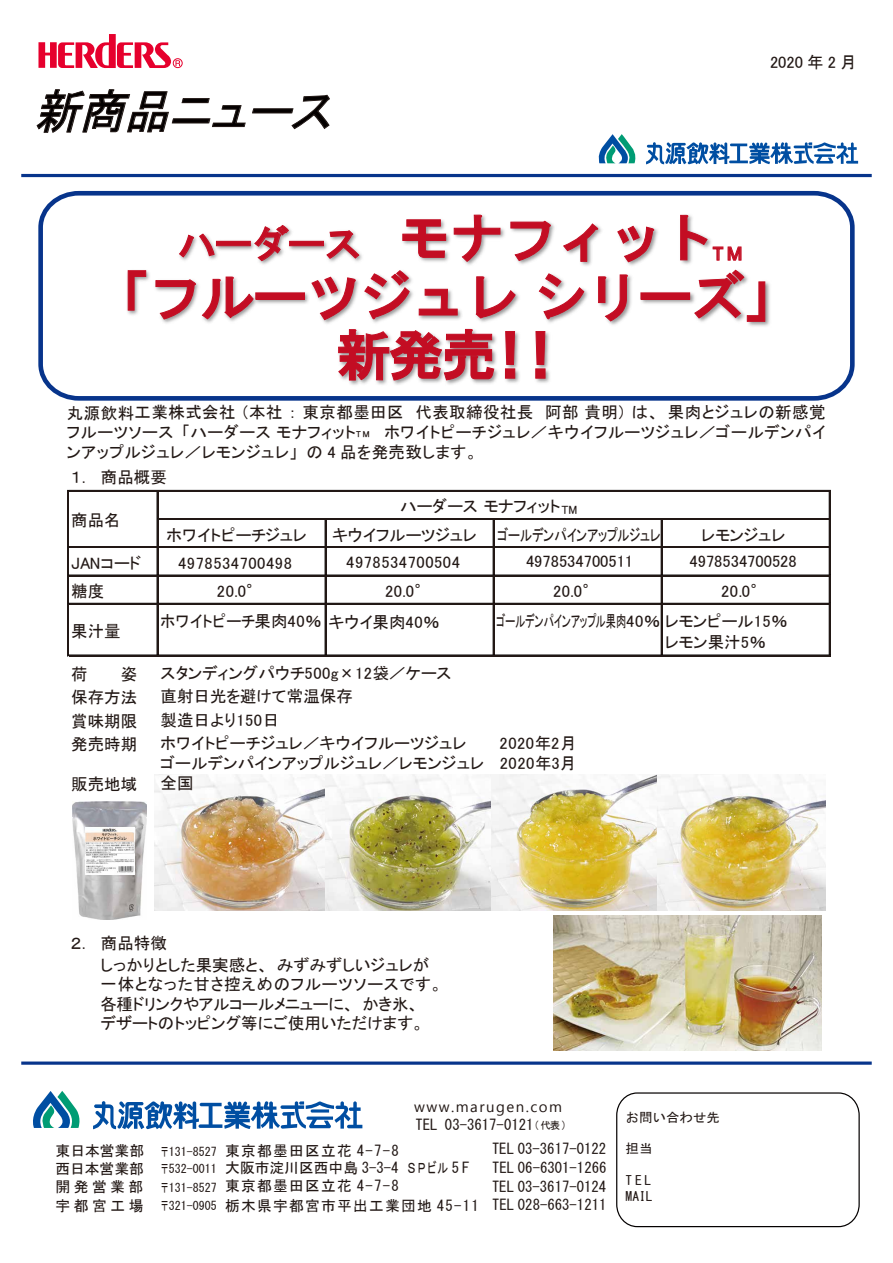
<style>
.page{position:relative;width:893px;height:1263px;background:#fff}
.page>*{position:absolute;margin:0;border:0;box-sizing:border-box;transform-origin:0 0}
.t1{font:54px/58.5px "HGS Gothic E";letter-spacing:-.025em;color:#c30d23;text-align:center}
.t2{font:italic 47.4px "MS P Gothic";color:#040000;scale:.95 1}
.t3{font:16.5px/23.5px "MS P Gothic";color:#221815}
.t4{font:16.5px/21.1px "MS P Gothic";color:#221815;scale:.62 1}
.t5{font:16.5px "MS P Gothic";letter-spacing:.035em;color:#221815}
.t6{font:16.5px "MS P Gothic";color:#221815;scale:.95 1}
.t7{font:16.5px "HGS Gothic E";color:#c30d23}
.t8{font:15px "Segoe UI Symbol";color:#221815}
.t9{font:14.7px "MS Gothic";color:#221815}
.t10{font:14.7px/19.4px "MS Gothic";letter-spacing:.085em;color:#221815}
.t11{font:12.9px/15.8px "MS Gothic";color:#221815;scale:1.04 1}
.t12{font:12px/18.6px "MS Gothic";color:#221815;text-align:justify;scale:.7 1}
.t13{font:7.5px "HGS Gothic E";color:#221815}
.s1{font-size:37.5px}
.s2{font-size:10.5px}
</style>
<div class="page">
<img style="left:657px;top:774px;width:168px;height:136px">
<img style="left:490px;top:774px;width:167px;height:136px">
<img style="left:325px;top:774px;width:165px;height:136px">
<img style="left:155px;top:774px;width:170px;height:136px">
<div style="left:173px;top:58px;width:9px;height:10px;border:1px solid #e6002d;border-radius:50%"></div>
<svg style="left:38px;top:34px;width:142px;height:34px"></svg>
<svg style="left:38px;top:190px;width:817px;height:211px"></svg>
<svg style="left:36px;top:89px;width:294px;height:44px"></svg>
<svg style="left:598px;top:134px;width:38px;height:29px"></svg>
<svg style="left:646px;top:142px;width:212px;height:22px"></svg>
<hr style="left:21px;top:174px;width:851px;height:3px;background:#07348b">
<img style="left:92px;top:207px;width:712px;height:182px">
<svg style="left:178px;top:233px;width:37px;height:25px"></svg>
<div style="left:216px;top:241px;width:35px;height:5px;border:1px solid #c30d23"></div>
<svg style="left:254px;top:225px;width:35px;height:37px"></svg>
<div style="left:289px;top:241px;width:35px;height:5px;border:1px solid #c30d23"></div>
<svg style="left:326px;top:230px;width:34px;height:29px"></svg>
<svg style="left:402px;top:219px;width:44px;height:39px"></svg>
<svg style="left:453px;top:214px;width:48px;height:48px"></svg>
<svg style="left:510px;top:220px;width:41px;height:41px"></svg>
<svg style="left:562px;top:223px;width:36px;height:39px"></svg>
<svg style="left:617px;top:225px;width:37px;height:38px"></svg>
<svg style="left:127px;top:270px;width:19px;height:41px"></svg>
<svg style="left:155px;top:276px;width:99px;height:44px"></svg>
<div style="left:255px;top:292px;width:50px;height:8px;border:1px solid #c30d23"></div>
<svg style="left:311px;top:276px;width:45px;height:45px"></svg>
<svg style="left:364px;top:270px;width:46px;height:49px"></svg>
<svg style="left:418px;top:288px;width:40px;height:28px"></svg>
<svg style="left:475px;top:276px;width:41px;height:43px"></svg>
<svg style="left:538px;top:273px;width:47px;height:46px"></svg>
<svg style="left:598px;top:274px;width:30px;height:48px"></svg>
<div style="left:641px;top:292px;width:49px;height:8px;border:1px solid #c30d23"></div>
<svg style="left:694px;top:269px;width:71px;height:53px"></svg>
<svg style="left:338px;top:329px;width:157px;height:52px"></svg>
<svg style="left:505px;top:331px;width:10px;height:48px"></svg>
<svg style="left:535px;top:331px;width:11px;height:48px"></svg>
<svg style="left:680px;top:215px;width:62px;height:46px"></svg>
<hr style="left:67px;top:490px;width:1px;height:166px;background:#040000">
<hr style="left:68px;top:490px;width:1px;height:166px;background:#221815">
<hr style="left:157px;top:491px;width:1px;height:165px;background:#221815">
<hr style="left:829px;top:491px;width:1px;height:165px;background:#221815">
<hr style="left:325px;top:520px;width:1px;height:136px;background:#221815">
<hr style="left:493px;top:520px;width:1px;height:136px;background:#221815">
<hr style="left:661px;top:520px;width:1px;height:136px;background:#221815">
<hr style="left:69px;top:490px;width:761px;height:1px;background:#221815">
<hr style="left:158px;top:518px;width:672px;height:1px;background:#040000">
<hr style="left:158px;top:519px;width:672px;height:1px;background:#221815">
<hr style="left:69px;top:546px;width:761px;height:1px;background:#040000">
<hr style="left:69px;top:547px;width:761px;height:1px;background:#221815">
<hr style="left:69px;top:575px;width:761px;height:1px;background:#221815">
<hr style="left:69px;top:603px;width:761px;height:1px;background:#221815">
<hr style="left:69px;top:655px;width:761px;height:1px;background:#221815">
<svg style="left:21px;top:1061px;width:851px;height:4px;background:#395ca2"></svg>
<div style="left:616px;top:1092px;width:244px;height:135px;border:1px solid #040000;border-radius:21px"></div>
<svg style="left:33px;top:1091px;width:47px;height:37px"></svg>
<svg style="left:93px;top:1101px;width:269px;height:28px"></svg>
<img style="left:553px;top:916px;width:269px;height:134px">
<img style="left:72px;top:801px;width:74px;height:118px">
<img style="left:85px;top:828px;width:49px;height:46px">
<h2 class="t2" style="left:34px;top:87px;width:327px">新商品ニュース</h2>
<p class="t3" style="left:770px;top:50px;width:88px">2020 年 2 月</p>
<h1 class="t1" style="left:95px;top:208px;width:704px"><span class="s1">ハーダース</span> モナフィット<br>「フルーツジュレ シリーズ」新発売！！</h1>
<p class="t7" style="left:710px;top:246px;width:34px">ＴＭ</p>
<p class="t3" style="left:67px;top:403px;width:760px;line-height:19.5px;text-align:justify">丸源飲料工業株式会社（本社 ： 東京都墨田区　代表取締役社長　阿部 貴明）は、果肉とジュレの新感覚フルーツソース「ハーダース モナフィット　 　ホワイトピーチジュレ／キウイフルーツジュレ／ゴールデンパインアップルジュレ／レモンジュレ」の 4 品を発売致します。</p>
<p class="t13" style="left:355px;top:430px;width:16px">ＴＭ</p>
<p class="t3" style="left:70px;top:465px;width:98px">１．商品概要</p>
<p class="t3" style="left:71px;top:508px;width:51px">商品名</p>
<p class="t3" style="left:400px;top:494px;width:179px">ハーダースモナフィット<sub>TM</sub></p>
<p class="t3" style="left:166px;top:523px;width:142px">ホワイトピーチジュレ</p>
<p class="t3" style="left:332px;top:523px;width:330px">キウイフルーツジュレ ゴールデンパインアップルジュレ</p>
<p class="t3" style="left:701px;top:523px;width:86px">レモンジュレ</p>
<p class="t3" style="left:71px;top:551px;width:71px">JANコード</p>
<p class="t5" style="left:178px;top:555px;width:115px">4978534700498</p>
<p class="t5" style="left:346px;top:553px;width:115px">4978534700504</p>
<p class="t3" style="left:71px;top:580px;width:34px">糖度</p>
<p class="t3" style="left:217px;top:580px;width:48px">20.0°</p>
<p class="t3" style="left:385px;top:580px;width:48px">20.0°</p>
<p class="t3" style="left:553px;top:580px;width:48px">20.0°</p>
<p class="t3" style="left:721px;top:580px;width:48px">20.0°</p>
<p class="t3" style="left:71px;top:620px;width:51px">果汁量</p>
<p class="t3" style="left:526px;top:550px;width:109px">4978534700511</p>
<p class="t3" style="left:690px;top:550px;width:109px">4978534700528</p>
<p class="t6" style="left:161px;top:613px;width:295px">ホワイトピーチ果肉40％キウイ果肉40％</p>
<p class="t4" style="left:665px;top:610px;width:200px;text-indent:-168px">ゴールデンパインアップル果肉40％レモンピール15％レモン果汁5％</p>
<p class="t3" style="left:161px;top:661px;width:417px">スタンディングパウチ500g×12袋／ケース<br>直射日光を避けて常温保存<br>製造日より150日<br>ホワイトピーチジュレ／キウイフルーツジュレ　　　2020年2月</p>
<p class="t3" style="left:161px;top:751px;width:417px">ゴールデンパインアップルジュレ／レモンジュレ 2020年3月</p>
<p class="t3" style="left:71px;top:662px;width:67px;text-align:justify;text-indent:49px">姿保存方法賞味期限発売時期</p>
<p class="t3" style="left:71px;top:772px;width:67px">販売地域</p>
<p class="t3" style="left:161px;top:771px;width:34px">全国</p>
<p class="t3" style="left:71px;top:662px;width:18px">荷</p>
<p class="t3" style="left:101px;top:932px;width:330px;line-height:21.8px;text-indent:-30px">２．商品特徴<br>しっかりとした果実感と、みずみずしいジュレが</p>
<p class="t3" style="left:101px;top:974px;width:344px;line-height:19.5px">一体となった甘さ控えめのフルーツソースです。各種ドリンクやアルコールメニューに、かき氷、<br>デザートのトッピング等にご使用いただけます。</p>
<p class="t9" style="left:56px;top:1143px;width:90px">東日本営業部</p>
<p class="t9" style="left:55px;top:1179px;width:89px">開発営業部</p>
<p class="t9" style="left:55px;top:1161px;width:90px">西日本営業部</p>
<p class="t9" style="left:56px;top:1199px;width:89px">宇都宮工場</p>
<p class="t8" style="left:486px;top:1098px;width:63px">◆ ■□</p>
<p class="t9" style="left:415px;top:1117px;width:153px">TEL 03-3617-0121<span class="s2">(代表 )</span></p>
<p class="t10" style="left:225px;top:1141px;width:175px">東京都墨田区立花 4-7-8</p>
<p class="t10" style="left:225px;top:1176px;width:255px">東京都墨田区立花 4-7-8<br>栃木県宇都宮市平出工業団地 45-11</p>
<p class="t12" style="left:160px;top:1142px;width:82px">〒131-8527</p>
<p class="t12" style="left:160px;top:1159px;width:82px">〒532-0011〒131-8527〒321-0905</p>
<p class="t9" style="left:225px;top:1160px;width:246px">大阪市淀川区西中島 3-3-4 ＳＰビル 5 F</p>
<p class="t9" style="left:492px;top:1141px;width:116px">TEL 03-3617-0122</p>
<p class="t9" style="left:492px;top:1179px;width:116px">TEL 03-3617-0124</p>
<p class="t9" style="left:492px;top:1161px;width:116px">TEL 06-6301-1266</p>
<p class="t9" style="left:492px;top:1198px;width:116px">TEL 028-663-1211</p>
<p class="t11" style="left:626px;top:1109px;width:92px">お問い合わせ先</p>
<p class="t11" style="left:626px;top:1141px;width:27px">担当</p>
<p class="t11" style="left:626px;top:1172px;width:27px">TEL<br>MAIL</p>
</div>
